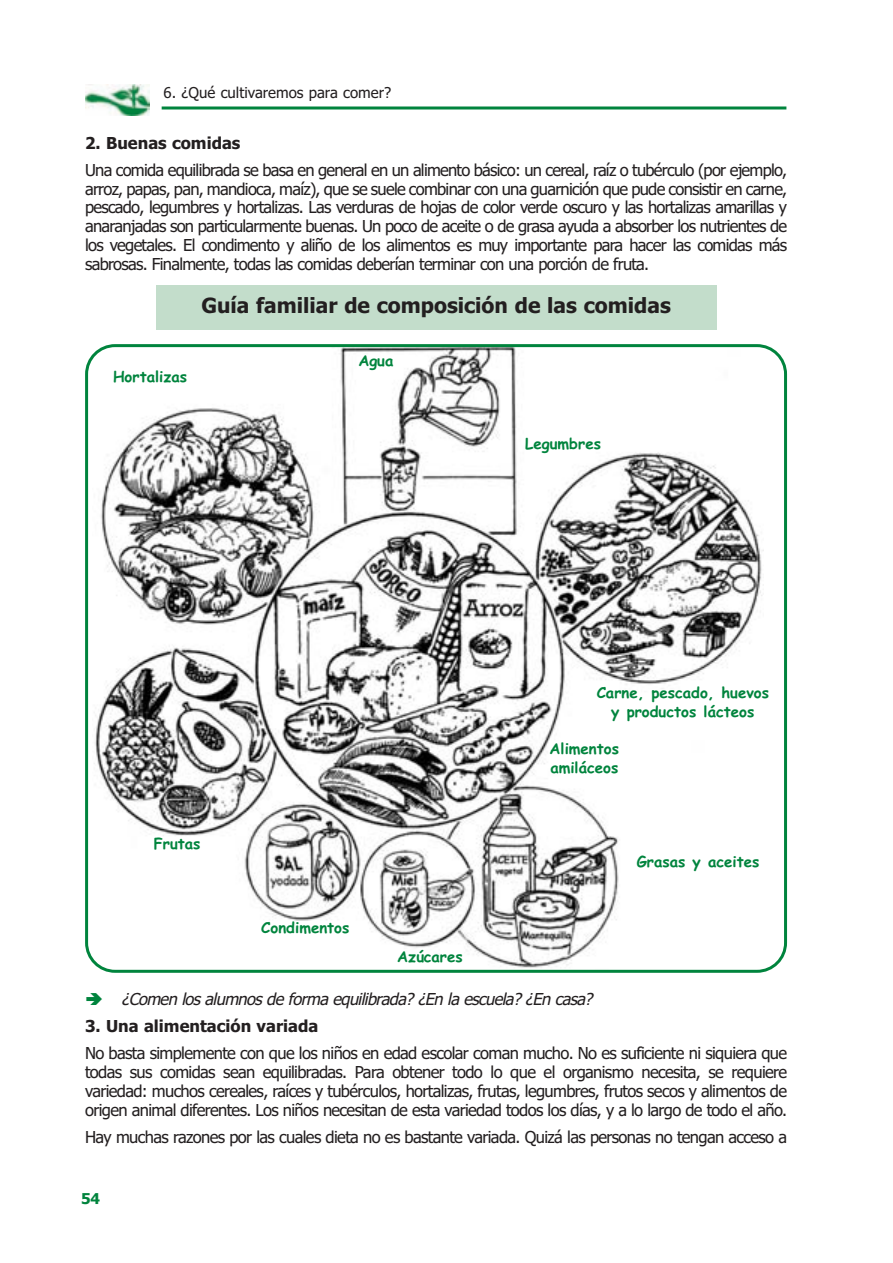
<style>
.page{position:relative;width:893px;height:1263px;background:#fff}
.page>*{position:absolute;margin:0;border:0;box-sizing:border-box;transform-origin:0 0}
.t1{font:700 21px "Tahoma";color:#231f20}
.t2{font:16.5px/18.8px "Tahoma";letter-spacing:-.04em;color:#231f20;text-align:justify}
.t3{font:italic 16.5px "Tahoma";color:#231f20}
.t4{font:700 16.5px "Tahoma";color:#231f20}
.t5{font:700 15px/19.4px "Comic Sans MS";color:#00843d;text-align:center}
.t6{font:15px "Tahoma";color:#231f20}
.t7{font:700 15px "Tahoma";color:#00843d}
</style>
<div class="page">
<svg style="left:162px;top:106px;width:624px;height:4px;background:#3fa26d"></svg>
<img style="left:85px;top:84px;width:65px;height:32px">
<svg style="left:85px;top:344px;width:702px;height:629px"></svg>
<div style="left:156px;top:285px;width:560px;height:45px;background:#c3ddcb"></div>
<p class="t6" style="left:164px;top:87px;width:229px">6. ¿Qué cultivaremos para comer?</p>
<p class="t4" style="left:85px;top:136px;width:157px">2. Buenas comidas</p>
<p class="t2" style="left:85px;top:162px;width:703px">Una comida equilibrada se basa en general en un alimento básico: un cereal, raíz o tubérculo (por ejemplo, arroz, papas, pan, mandioca, maíz), que se suele combinar con una guarnición que pude consistir en carne, pescado, legumbres y hortalizas. Las verduras de hojas de color verde oscuro y las hortalizas amarillas y anaranjadas son particularmente buenas. Un poco de aceite o de grasa ayuda a absorber los nutrientes de los vegetales. El condimento y aliño de los alimentos es muy importante para hacer las comidas más sabrosas. Finalmente, todas las comidas deberían terminar con una porción de fruta.</p>
<p class="t5" style="left:113px;top:369px;width:76px">Hortalizas</p>
<p class="t1" style="left:201px;top:297px;width:471px">Guía familiar de composición de las comidas</p>
<p class="t5" style="left:358px;top:353px;width:37px">Agua</p>
<p class="t5" style="left:525px;top:436px;width:77px">Legumbres</p>
<p class="t5" style="left:596px;top:684px;width:174px">Carne, pescado, huevos y productos lácteos</p>
<p class="t5" style="left:549px;top:741px;width:71px;text-align:left">Alimentos amiláceos</p>
<p class="t5" style="left:154px;top:836px;width:48px">Frutas</p>
<p class="t5" style="left:261px;top:919px;width:90px">Condimentos</p>
<p class="t5" style="left:397px;top:948px;width:67px">Azúcares</p>
<p class="t5" style="left:636px;top:854px;width:124px">Grasas y aceites</p>
<p class="t3" style="left:122px;top:992px;width:475px">¿Comen los alumnos de forma equilibrada? ¿En la escuela? ¿En casa?</p>
<p class="t4" style="left:85px;top:1020px;width:235px">3. Una alimentación variada</p>
<p class="t2" style="left:85px;top:1046px;width:703px">No basta simplemente con que los niños en edad escolar coman mucho. No es suficiente ni siquiera que todas sus comidas sean equilibradas. Para obtener todo lo que el organismo necesita, se requiere variedad: muchos cereales, raíces y tubérculos, hortalizas, frutas, legumbres, frutos secos y alimentos de origen animal diferentes. Los niños necesitan de esta variedad todos los días, y a lo largo de todo el año.</p>
<p class="t2" style="left:85px;top:1129px;width:703px">Hay muchas razones por las cuales dieta no es bastante variada. Quizá las personas no tengan acceso a</p>
<p class="t7" style="left:81px;top:1193px;width:21px">54</p>
</div>
